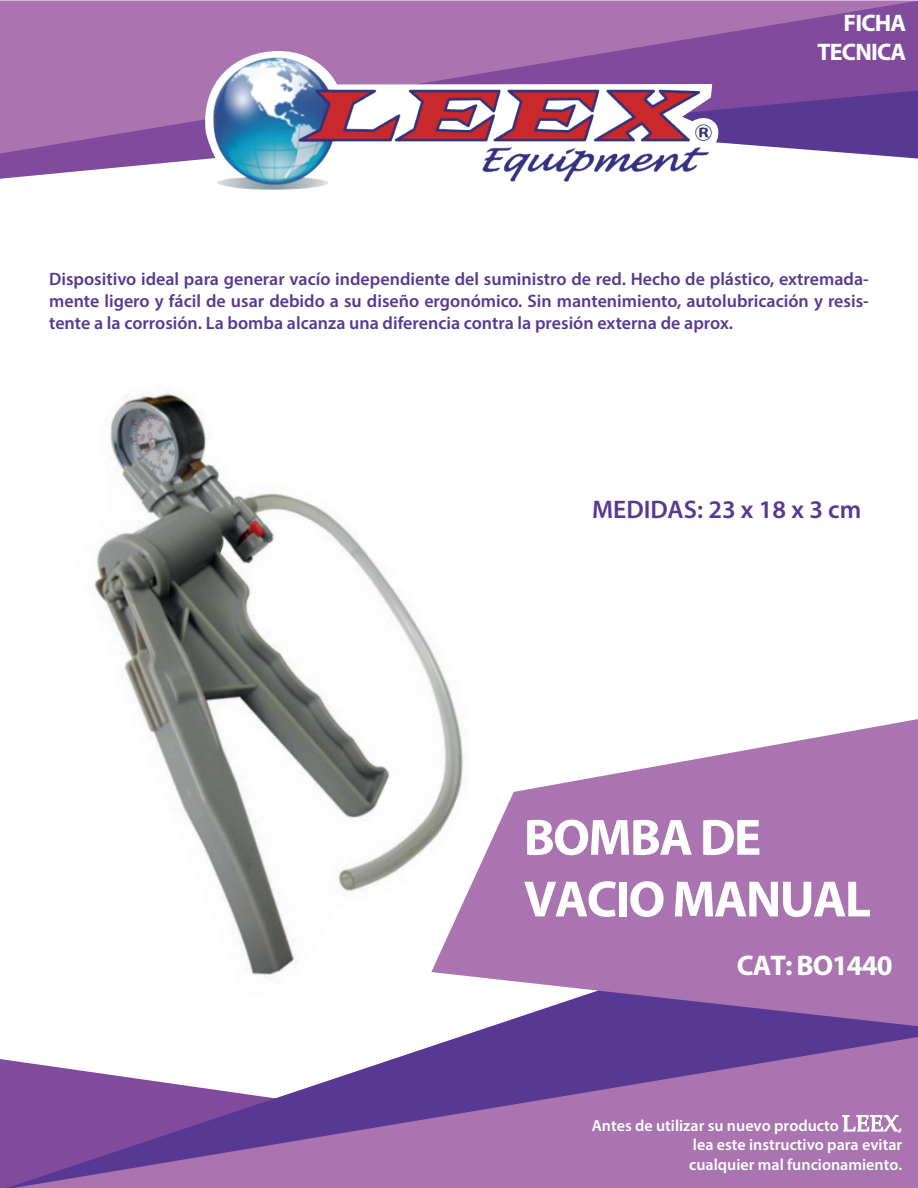
<style>
.page{position:relative;width:918px;height:1188px;background:#fff}
.page>*{position:absolute;margin:0;border:0;box-sizing:border-box;transform-origin:0 0}
.t1{font:700 51.45px/61.7px "Myriad Pro";letter-spacing:-.035em;color:#fff}
.t2{font:700 28.5px "Myriad Pro";letter-spacing:-.035em;color:#fff}
.t3{font:600 25.5px "Myriad Pro";color:#573993}
.t4{font:700 24px/28.8px "Myriad Pro";letter-spacing:-.035em;color:#fff;text-align:right}
.t5{font:600 18px/21.6px "Myriad Pro";color:#573993;text-align:justify}
.t6{font:600 16.05px/19.4px "Myriad Pro";color:#fff;text-align:justify}
.s1{font-family:"Palatino Linotype";font-weight:400;font-size:22.5px}
</style>
<div class="page">
<svg style="left:0;top:154px;width:918px;height:25px"></svg>
<svg style="left:0;top:1px;width:918px;height:153px;background:#9764a9"></svg>
<svg style="left:7px;top:1026px;width:911px;height:162px"></svg>
<svg style="left:13px;top:1037px;width:905px;height:151px;background:#9971b0"></svg>
<svg style="left:492px;top:719px;width:426px;height:307px;background:#b184ba"></svg>
<svg style="left:841px;top:1105px;width:58px;height:53px;background:#b484ba"></svg>
<svg style="left:190px;top:51px;width:536px;height:128px"></svg>
<img style="left:205px;top:46px;width:513px;height:144px">
<img style="left:93px;top:390px;width:403px;height:604px">
<h3 class="t4" style="left:818px;top:8px;width:90px">FICHA<br>TECNICA</h3>
<p class="t5" style="left:49px;top:268px;width:821px">Dispositivo ideal para generar vacío independiente del suministro de red. Hecho de plástico, extremada&shy;mente ligero y fácil de usar debido a su diseño ergonómico. Sin mantenimiento, autolubricación y resis&shy;tente a la corrosión. La bomba alcanza una diferencia contra la presión externa de aprox.</p>
<h3 class="t3" style="left:592px;top:494px;width:271px">MEDIDAS: 23 x 18 x 3 cm</h3>
<h1 class="t1" style="left:524px;top:805px;width:349px">BOMBA DE<br>VACIO MANUAL</h1>
<h2 class="t2" style="left:737px;top:947px;width:157px">CAT: BO1440</h2>
<p class="t6" style="left:689px;top:1116px;width:215px;text-indent:-97px">Antes de utilizar su nuevo producto <span class="s1">LEEX</span>, lea este instructivo para evitar cualquier mal funcionamiento.</p>
</div>
